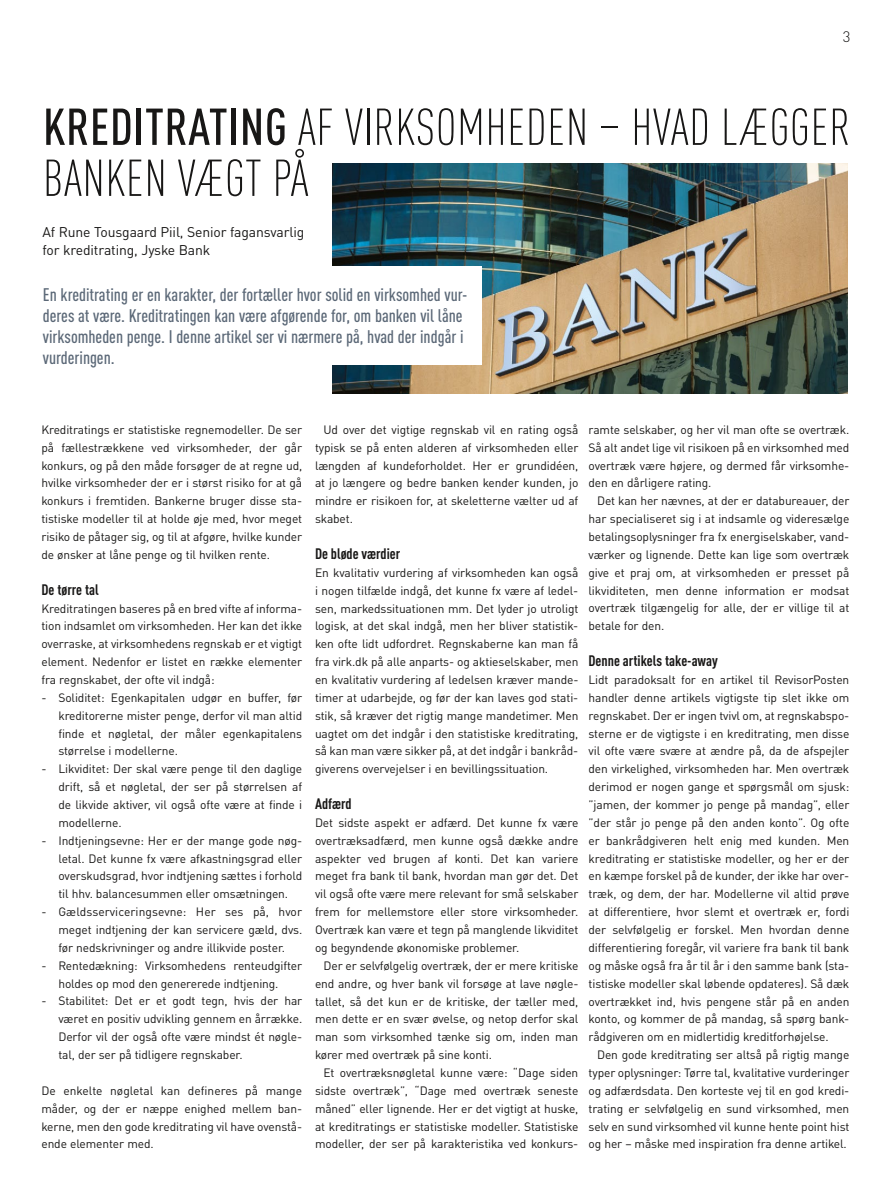
<style>
.page{position:relative;width:893px;height:1191px;background:#fff}
.page>*{position:absolute;margin:0;border:0;box-sizing:border-box;transform-origin:0 0}
.t1{font:300 condensed 51px/51px "DINOT";letter-spacing:.015em;color:#181716}
.t2{font:500 condensed 18px/21px "DINOT";color:#5b6877}
.t3{font:700 condensed 15px "DINOT";color:#181716}
.t4{font:300 15px "DINOT";color:#181716}
.t5{font:13.95px/17.9px "DINOT";letter-spacing:-.01em;color:#181716}
.t6{font:12px/17.9px "DINOT";letter-spacing:-.01em;color:#181716;text-align:justify}
.s1{font-weight:500}
</style>
<div class="page">
<img style="left:332px;top:164px;width:516px;height:229px">
<div style="left:43px;top:266px;width:439px;height:98px;background:#fff"></div>
<p class="t4" style="left:843px;top:27px;width:9px">3</p>
<h1 class="t1" style="left:43px;top:102px;width:809px"><span class="s1">KREDITRATING</span> AF VIRKSOMHEDEN – HVAD LÆGGER<br>BANKEN VÆGT PÅ</h1>
<p class="t5" style="left:43px;top:223px;width:263px">Af Rune Tousgaard Piil, Senior fagansvarlig for kreditrating, Jyske Bank</p>
<h2 class="t2" style="left:43px;top:284px;width:426px">En kreditrating er en karakter, der fortæller hvor solid en virksomhed vur&shy;deres at være. Kreditratingen kan være afgørende for, om banken vil låne virksomheden penge. I denne artikel ser vi nærmere på, hvad der indgår i vurderingen.</h2>
<p class="t6" style="left:41px;top:420px;width:262px">Kreditratings er statistiske regnemodeller. De ser på fællestrækkene ved virksomheder, der går konkurs, og på den måde forsøger de at regne ud, hvilke virksomheder der er i størst risiko for at gå konkurs i fremtiden. Bankerne bruger disse sta&shy;tistiske modeller til at holde øje med, hvor meget risiko de påtager sig, og til at afgøre, hvilke kunder de ønsker at låne penge og til hvilken rente.</p>
<p class="t3" style="left:41px;top:580px;width:59px">De tørre tal</p>
<p class="t6" style="left:41px;top:599px;width:262px">Kreditratingen baseres på en bred vifte af informa&shy;tion indsamlet om virksomheden. Her kan det ikke overraske, at virksomhedens regnskab er et vigtigt element. Nedenfor er listet en række elementer fra regnskabet, der ofte vil indgå:</p>
<p class="t6" style="left:58px;top:688px;width:245px;text-indent:-17px">- Soliditet: Egenkapitalen udgør en buffer, før kreditorerne mister penge, derfor vil man altid finde et nøgletal, der måler egenkapitalens størrelse i modellerne.</p>
<p class="t6" style="left:58px;top:760px;width:245px;text-indent:-17px">- Likviditet: Der skal være penge til den daglige drift, så et nøgletal, der ser på størrelsen af de likvide aktiver, vil også ofte være at finde i modellerne.</p>
<p class="t6" style="left:58px;top:831px;width:245px;text-indent:-17px">- Indtjeningsevne: Her er der mange gode nøg&shy;letal. Det kunne fx være afkastningsgrad eller overskudsgrad, hvor indtjening sættes i forhold til hhv. balancesummen eller omsætningen.</p>
<p class="t6" style="left:58px;top:902px;width:245px;text-indent:-17px">- Gældsserviceringsevne: Her ses på, hvor meget indtjening der kan servicere gæld, dvs. før nedskrivninger og andre illikvide poster.</p>
<p class="t6" style="left:41px;top:956px;width:262px;text-align:center">- Rentedækning: Virksomhedens renteudgifter holdes op mod den genererede indtjening.</p>
<p class="t6" style="left:58px;top:992px;width:245px;text-indent:-17px">- Stabilitet: Det er et godt tegn, hvis der har været en positiv udvikling gennem en årrække.<br>Derfor vil der også ofte være mindst ét nøgle&shy;tal, der ser på tidligere regnskaber.</p>
<p class="t6" style="left:41px;top:1081px;width:262px">De enkelte nøgletal kan defineres på mange måder, og der er næppe enighed mellem ban&shy;kerne, men den gode kreditrating vil have ovenstå&shy;ende elementer med.</p>
<p class="t6" style="left:315px;top:420px;width:265px;text-indent:9px">Ud over det vigtige regnskab vil en rating også typisk se på enten alderen af virksomheden eller længden af kundeforholdet. Her er grundidéen, at jo længere og bedre banken kender kunden, jo mindre er risikoen for, at skeletterne vælter ud af skabet.</p>
<p class="t3" style="left:315px;top:544px;width:87px">De bløde værdier</p>
<p class="t6" style="left:315px;top:563px;width:265px">En kvalitativ vurdering af virksomheden kan også i nogen tilfælde indgå, det kunne fx være af ledel&shy;sen, markedssituationen mm. Det lyder jo utroligt logisk, at det skal indgå, men her bliver statistik&shy;ken ofte lidt udfordret. Regnskaberne kan man få fra virk.dk på alle anparts- og aktieselskaber, men en kvalitativ vurdering af ledelsen kræver mande&shy;timer at udarbejde, og før der kan laves god stati&shy;stik, så kræver det rigtig mange mandetimer. Men uagtet om det indgår i den statistiske kreditrating, så kan man være sikker på, at det indgår i bankråd&shy;giverens overvejelser i en bevillingssituation.</p>
<p class="t3" style="left:315px;top:794px;width:38px">Adfærd</p>
<p class="t6" style="left:315px;top:813px;width:265px">Det sidste aspekt er adfærd. Det kunne fx være overtræksadfærd, men kunne også dække andre aspekter ved brugen af konti. Det kan variere meget fra bank til bank, hvordan man gør det. Det vil også ofte være mere relevant for små selskaber frem for mellemstore eller store virksomheder.<br>Overtræk kan være et tegn på manglende likviditet og begyndende økonomiske problemer.</p>
<p class="t6" style="left:315px;top:956px;width:265px;text-indent:9px">Der er selvfølgelig overtræk, der er mere kritiske end andre, og hver bank vil forsøge at lave nøgle&shy;tallet, så det kun er de kritiske, der tæller med, men dette er en svær øvelse, og netop derfor skal man som virksomhed tænke sig om, inden man kører med overtræk på sine konti.</p>
<p class="t6" style="left:315px;top:1063px;width:265px;text-indent:9px">Et overtræksnøgletal kunne være: “Dage siden sidste overtræk”, “Dage med overtræk seneste måned” eller lignende. Her er det vigtigt at huske, at kreditratings er statistiske modeller. Statistiske modeller, der ser på karakteristika ved konkurs-</p>
<p class="t6" style="left:589px;top:420px;width:262px">ramte selskaber, og her vil man ofte se overtræk.<br>Så alt andet lige vil risikoen på en virksomhed med overtræk være højere, og dermed får virksomhe&shy;den en dårligere rating.</p>
<p class="t6" style="left:589px;top:492px;width:262px;text-indent:9px">Det kan her nævnes, at der er databureauer, der har specialiseret sig i at indsamle og videresælge betalingsoplysninger fra fx energiselskaber, vand&shy;værker og lignende. Dette kan lige som overtræk give et praj om, at virksomheden er presset på likviditeten, men denne information er modsat overtræk tilgængelig for alle, der er villige til at betale for den.</p>
<p class="t3" style="left:589px;top:651px;width:131px">Denne artikels take-away</p>
<p class="t6" style="left:589px;top:670px;width:262px">Lidt paradoksalt for en artikel til RevisorPosten handler denne artikels vigtigste tip slet ikke om regnskabet. Der er ingen tvivl om, at regnskabspo&shy;sterne er de vigtigste i en kreditrating, men disse vil ofte være svære at ændre på, da de afspejler den virkelighed, virksomheden har. Men overtræk derimod er nogen gange et spørgsmål om sjusk: ”jamen, der kommer jo penge på mandag”, eller ”der står jo penge på den anden konto”. Og ofte er bankrådgiveren helt enig med kunden. Men kreditrating er statistiske modeller, og her er der en kæmpe forskel på de kunder, der ikke har over&shy;træk, og dem, der har. Modellerne vil altid prøve at differentiere, hvor slemt et overtræk er, fordi der selvfølgelig er forskel. Men hvordan denne differentiering foregår, vil variere fra bank til bank og måske også fra år til år i den samme bank (sta&shy;tistiske modeller skal løbende opdateres). Så dæk overtrækket ind, hvis pengene står på en anden konto, og kommer de på mandag, så spørg bank&shy;rådgiveren om en midlertidig kreditforhøjelse.</p>
<p class="t6" style="left:589px;top:1045px;width:262px;text-indent:9px">Den gode kreditrating ser altså på rigtig mange typer oplysninger: Tørre tal, kvalitative vurderinger og adfærdsdata. Den korteste vej til en god kredi&shy;trating er selvfølgelig en sund virksomhed, men selv en sund virksomhed vil kunne hente point hist og her – måske med inspiration fra denne artikel.</p>
</div>
